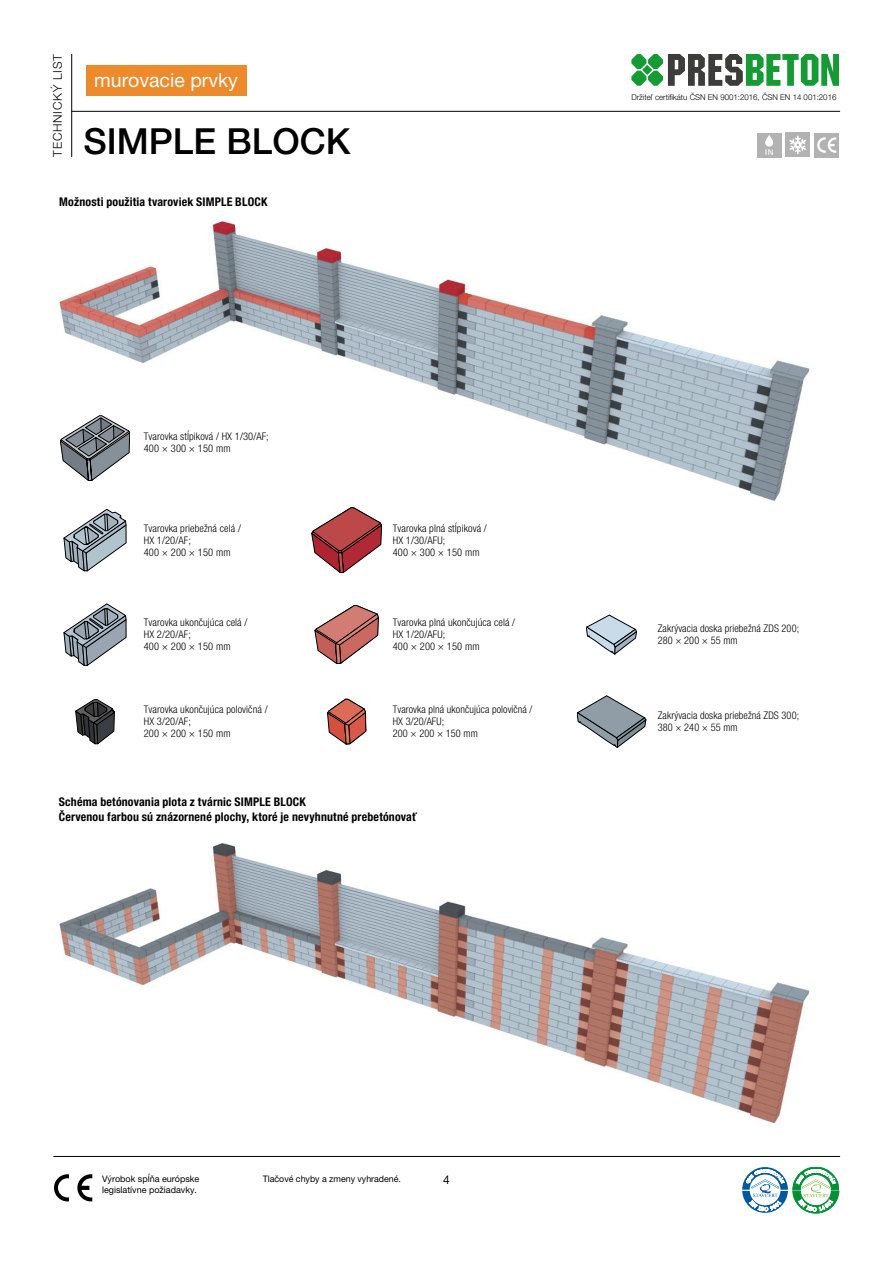
<style>
.page{position:relative;width:893px;height:1263px;background:#fff}
.page>*{position:absolute;margin:0;border:0;box-sizing:border-box;transform-origin:0 0}
.t1{font:500 36px "Helvetica Neue LT Pro";color:#000}
.t2{font:19.5px "Helvetica Neue LT Pro";color:#fff}
.t3{font:700 condensed 12px/15px "Helvetica Neue LT Pro";letter-spacing:.015em;color:#000}
.t4{font:300 12px "Helvetica Neue LT Pro";letter-spacing:.07em;color:#000}
.t5{font:12px "Helvetica Neue LT Pro";color:#000}
.t6{font:300 condensed 10.5px/12px "Helvetica Neue LT Pro";letter-spacing:.01em;color:#000}
.t7{font:9px/10.8px "Helvetica Neue LT Pro";color:#000}
.t8{font:600 8.4px "Pill Gothic 600 mg";color:#fff}
.t9{font:300 8.1px "Helvetica Neue LT Pro";color:#000}
</style>
<div class="page">
<svg style="left:631px;top:54px;width:208px;height:32px"></svg>
<hr style="left:71px;top:54px;width:1px;height:103px;background:#000">
<hr style="left:71px;top:111px;width:769px;height:1px;background:#000">
<hr style="left:53px;top:1156px;width:787px;height:1px;background:#000">
<svg style="left:742px;top:1167px;width:97px;height:46px"></svg>
<svg style="left:54px;top:1174px;width:15px;height:27px"></svg>
<svg style="left:77px;top:1174px;width:15px;height:27px"></svg>
<div style="left:786px;top:133px;width:24px;height:24px;background:#b3b2b2"></div>
<svg style="left:789px;top:135px;width:17px;height:19px"></svg>
<div style="left:757px;top:133px;width:24px;height:24px;background:#b3b2b2"></div>
<svg style="left:765px;top:135px;width:8px;height:12px"></svg>
<div style="left:814px;top:133px;width:25px;height:24px;background:#b3b2b2"></div>
<svg style="left:817px;top:137px;width:19px;height:16px"></svg>
<div style="left:86px;top:65px;width:161px;height:31px;background:#ed8a2c"></div>
<img style="left:59px;top:843px;width:751px;height:281px">
<img style="left:59px;top:220px;width:751px;height:281px">
<svg style="left:60px;top:415px;width:70px;height:330px"></svg>
<svg style="left:586px;top:615px;width:51px;height:39px"></svg>
<svg style="left:577px;top:696px;width:69px;height:52px"></svg>
<svg style="left:314px;top:605px;width:65px;height:59px"></svg>
<svg style="left:327px;top:699px;width:39px;height:45px"></svg>
<svg style="left:311px;top:476px;width:71px;height:97px"></svg>
<p class="t4" style="left:50px;top:157px;width:105px;rotate:-90deg">TECHNICKÝ LIST</p>
<h2 class="t2" style="left:94px;top:68px;width:145px">murovacie prvky</h2>
<h1 class="t1" style="left:84px;top:119px;width:268px">SIMPLE BLOCK</h1>
<p class="t3" style="left:59px;top:194px;width:210px">Možnosti použitia tvaroviek SIMPLE BLOCK</p>
<p class="t6" style="left:144px;top:431px;width:127px">Tvarovka stĺpiková / HX 1/30/AF;<br>400 × 300 × 150 mm</p>
<p class="t6" style="left:144px;top:522px;width:99px">Tvarovka priebežná celá /<br>HX 1/20/AF;<br>400 × 200 × 150 mm</p>
<p class="t6" style="left:393px;top:522px;width:96px">Tvarovka plná stĺpiková /<br>HX 1/30/AFU;<br>400 × 300 × 150 mm</p>
<p class="t9" style="left:631px;top:93px;width:207px">Držiteľ certifikátu ČSN EN 9001:2016, ČSN EN 14 001:2016</p>
<p class="t8" style="left:765px;top:147px;width:10px">IN</p>
<p class="t6" style="left:144px;top:616px;width:105px">Tvarovka ukončujúca celá /<br>HX 2/20/AF;<br>400 × 200 × 150 mm</p>
<p class="t6" style="left:393px;top:616px;width:124px">Tvarovka plná ukončujúca celá /<br>HX 1/20/AFU;<br>400 × 200 × 150 mm</p>
<p class="t6" style="left:658px;top:622px;width:143px">Zakrývacia doska priebežná ZDS 200;<br>280 × 200 × 55 mm</p>
<p class="t6" style="left:144px;top:704px;width:125px">Tvarovka ukončujúca polovičná /<br>HX 3/20/AF;<br>200 × 200 × 150 mm</p>
<p class="t6" style="left:393px;top:704px;width:141px">Tvarovka plná ukončujúca polovičná /<br>HX 3/20/AFU;<br>200 × 200 × 150 mm</p>
<p class="t6" style="left:658px;top:710px;width:143px">Zakrývacia doska priebežná ZDS 300;<br>380 × 240 × 55 mm</p>
<p class="t3" style="left:59px;top:794px;width:360px">Schéma betónovania plota z tvárnic SIMPLE BLOCK<br>Červenou farbou sú znázornené plochy, ktoré je nevyhnutné prebetónovať</p>
<p class="t7" style="left:102px;top:1173px;width:99px">Výrobok spĺňa európske legislatívne požiadavky.</p>
<p class="t7" style="left:263px;top:1173px;width:140px">Tlačové chyby a zmeny vyhradené.</p>
<p class="t5" style="left:443px;top:1172px;width:8px">4</p>
</div>
